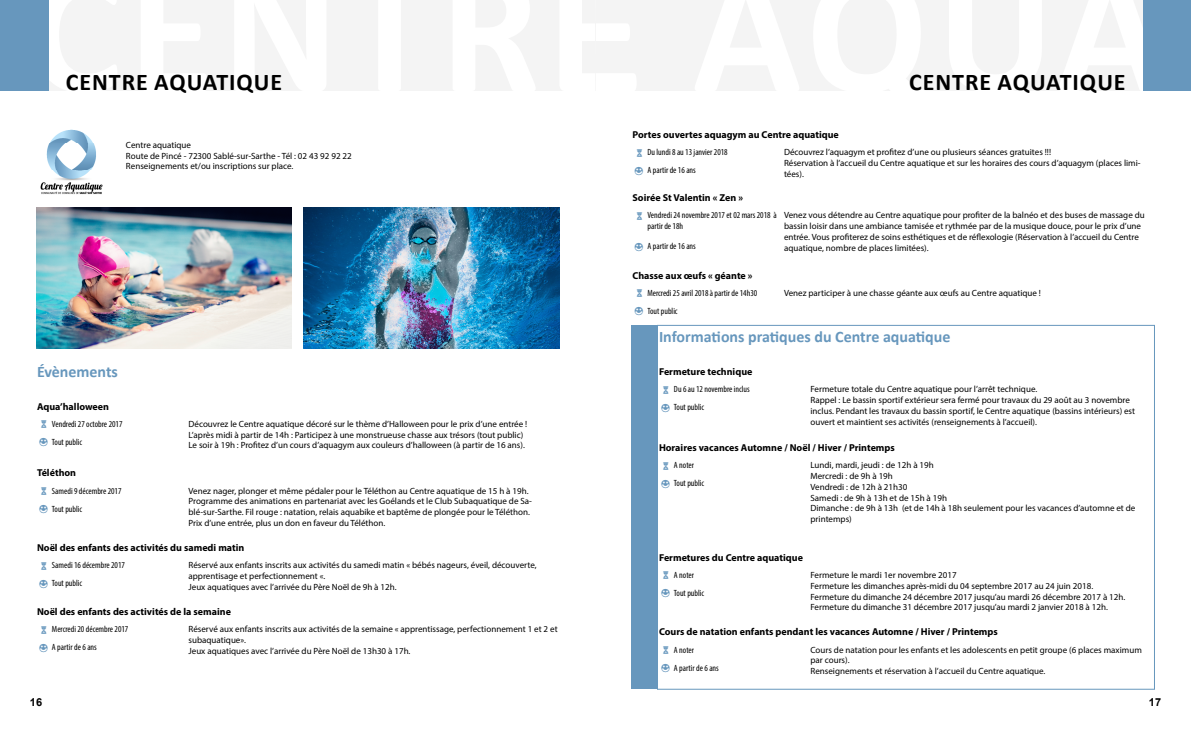
<style>
.page{position:relative;width:1191px;height:738px;background:#fff}
.page>*{position:absolute;margin:0;border:0;box-sizing:border-box;transform-origin:0 0}
.t1{font:700 24px "Calibri";letter-spacing:.04em;color:#000}
.t2{font:700 16px "Calibri";color:#6797bd}
.t3{font:11px "Distro II Bats";color:#6797bd}
.t4{font:700 11px "Arial";color:#000}
.t5{font:700 10px "Myriad Pro";color:#000}
.t6{font:9px/10.8px "Myriad Pro";color:#000}
.t7{font:condensed 9px/10.8px "Myriad Pro";color:#000}
.s1{font-family:"Guifxv 2 Transports";font-stretch:normal;font-size:11px;color:#6797bd}
.s2{font-family:"Distro II Bats";font-stretch:normal;font-size:11px;color:#6797bd}
</style>
<div class="page">
<svg style="left:35px;top:0;width:560px;height:91px;fill:#f4f4f4"></svg>
<div style="left:0;top:0;width:48px;height:90px;background:#6797bd"></div>
<svg style="left:595px;top:0;width:568px;height:91px;fill:#f4f4f4"></svg>
<div style="left:1143px;top:0;width:48px;height:90px;background:#6797bd"></div>
<img style="left:40px;top:129px;width:63px;height:65px">
<img style="left:304px;top:207px;width:255px;height:141px">
<img style="left:36px;top:207px;width:255px;height:141px">
<div style="left:631px;top:324px;width:26px;height:364px;background:#6797bd"></div>
<h1 class="t1" style="left:66px;top:65px;width:218px">CENTRE AQUATIQUE</h1>
<h1 class="t1" style="left:909px;top:65px;width:218px">CENTRE AQUATIQUE</h1>
<p class="t6" style="left:126px;top:139px;width:227px">Centre aquatique<br>Route de Pincé - 72300 Sablé-sur-Sarthe - Tél : 02 43 92 92 22<br>Renseignements et/ou inscriptions sur place.</p>
<h2 class="t2" style="left:37px;top:360px;width:82px">Évènements</h2>
<p class="t5" style="left:37px;top:399px;width:73px">Aqua’halloween</p>
<p class="t7" style="left:41px;top:418px;width:83px"><span class="s1">C</span> Vendredi 27 octobre 2017</p>
<p class="t6" style="left:188px;top:418px;width:340px">Découvrez le Centre aquatique décoré sur le thème d’Halloween pour le prix d’une entrée !<br>L’après midi à partir de 14h : Participez à une monstrueuse chasse aux trésors (tout public)</p>
<p class="t3" style="left:39px;top:435px;width:12px">A</p>
<p class="t6" style="left:188px;top:439px;width:338px">Le soir à 19h : Profitez d’un cours d’aquagym aux couleurs d’halloween (à partir de 16 ans).</p>
<p class="t7" style="left:52px;top:436px;width:32px">Tout public</p>
<p class="t5" style="left:37px;top:466px;width:41px">Téléthon</p>
<p class="t7" style="left:41px;top:485px;width:82px"><span class="s1">C</span> Samedi 9 décembre 2017</p>
<p class="t6" style="left:188px;top:484px;width:345px">Venez nager, plonger et même pédaler pour le Téléthon au Centre aquatique de 15 h à 19h.<br>Programme des animations en partenariat avec les Goélands et le Club Subaquatique de Sa&shy;blé-sur-Sarthe. Fil rouge : natation, relais aquabike et baptême de plongée pour le Téléthon.<br>Prix d’une entrée, plus un don en faveur du Téléthon.</p>
<p class="t7" style="left:39px;top:503px;width:45px"><span class="s2">A</span> Tout public</p>
<p class="t5" style="left:37px;top:541px;width:209px">Noël des enfants des activités du samedi matin</p>
<p class="t7" style="left:41px;top:559px;width:86px"><span class="s1">C</span> Samedi 16 décembre 2017</p>
<p class="t6" style="left:188px;top:559px;width:349px">Réservé aux enfants inscrits aux activités du samedi matin « bébés nageurs, éveil, découverte, apprentisage et perfectionnement «.</p>
<p class="t3" style="left:39px;top:577px;width:12px">A</p>
<p class="t6" style="left:188px;top:581px;width:210px">Jeux aquatiques avec l’arrivée du Père Noël de 9h à 12h.</p>
<p class="t7" style="left:52px;top:577px;width:32px">Tout public</p>
<p class="t5" style="left:37px;top:604px;width:195px">Noël des enfants des activités de la semaine</p>
<p class="t7" style="left:41px;top:623px;width:89px"><span class="s1">C</span> Mercredi 20 décembre 2017</p>
<p class="t6" style="left:188px;top:623px;width:371px">Réservé aux enfants inscrits aux activités de la semaine « apprentissage, perfectionnement 1 et 2 et subaquatique».</p>
<p class="t3" style="left:39px;top:641px;width:12px">A</p>
<p class="t6" style="left:188px;top:644px;width:223px">Jeux aquatiques avec l’arrivée du Père Noël de 13h30 à 17h.</p>
<p class="t7" style="left:52px;top:641px;width:46px">A partir de 6 ans</p>
<p class="t5" style="left:632px;top:128px;width:208px">Portes ouvertes aquagym au Centre aquatique</p>
<p class="t7" style="left:636px;top:147px;width:93px"><span class="s1">C</span> Du lundi 8 au 13 janvier 2018</p>
<p class="t6" style="left:784px;top:147px;width:358px">Découvrez l’aquagym et profitez d’une ou plusieurs séances gratuites !!!<br>Réservation à l’accueil du Centre aquatique et sur les horaires des cours d’aquagym (places limi-</p>
<p class="t3" style="left:634px;top:164px;width:12px">A</p>
<p class="t6" style="left:784px;top:168px;width:21px">tées).</p>
<p class="t7" style="left:647px;top:165px;width:50px">A partir de 16 ans</p>
<p class="t5" style="left:632px;top:191px;width:112px">Soirée St Valentin « Zen »</p>
<p class="t7" style="left:647px;top:210px;width:131px;text-indent:-11px"><span class="s1">C</span> Vendredi 24 novembre 2017 et 02 mars 2018 à partir de 18h</p>
<p class="t6" style="left:784px;top:209px;width:362px">Venez vous détendre au Centre aquatique pour profiter de la balnéo et des buses de massage du bassin loisir dans une ambiance tamisée et rythmée par de la musique douce, pour le prix d’une entrée. Vous profiterez de soins esthétiques et de réflexologie (Réservation à l’accueil du Centre</p>
<p class="t7" style="left:634px;top:240px;width:63px"><span class="s2">A</span> A partir de 16 ans</p>
<p class="t6" style="left:784px;top:242px;width:146px">aquatique, nombre de places limitées).</p>
<p class="t5" style="left:632px;top:268px;width:122px">Chasse aux œufs « géante »</p>
<p class="t7" style="left:636px;top:287px;width:122px"><span class="s1">C</span> Mercredi 25 avril 2018 à partir de 14h30</p>
<p class="t6" style="left:784px;top:287px;width:258px">Venez participer à une chasse géante aux œufs au Centre aquatique !</p>
<p class="t7" style="left:634px;top:305px;width:45px"><span class="s2">A</span> Tout public</p>
<h2 class="t2" style="left:659px;top:325px;width:293px">Informations pratiques du Centre aquatique</h2>
<p class="t5" style="left:659px;top:365px;width:95px">Fermeture technique</p>
<p class="t7" style="left:663px;top:383px;width:88px"><span class="s1">C</span> Du 6 au 12 novembre inclus</p>
<p class="t6" style="left:810px;top:383px;width:326px">Fermeture totale du Centre aquatique pour l’arrêt technique.<br>Rappel : Le bassin sportif extérieur sera fermé pour travaux du 29 août au 3 novembre inclus. Pendant les travaux du bassin sportif, le Centre aquatique (bassins intérieurs) est ouvert et maintient ses activités (renseignements à l’accueil).</p>
<p class="t7" style="left:660px;top:401px;width:45px"><span class="s2">A</span> Tout public</p>
<p class="t5" style="left:659px;top:440px;width:237px">Horaires vacances Automne / Noël / Hiver / Printemps</p>
<p class="t7" style="left:663px;top:459px;width:33px"><span class="s1">C</span> A noter</p>
<p class="t6" style="left:810px;top:459px;width:326px">Lundi, mardi, jeudi : de 12h à 19h<br>Mercredi : de 9h à 19h<br>Vendredi : de 12h à 21h30<br>Samedi : de 9h à 13h et de 15h à 19h<br>Dimanche : de 9h à 13h (et de 14h à 18h seulement pour les vacances d’automne et de printemps)</p>
<p class="t7" style="left:660px;top:477px;width:45px"><span class="s2">A</span> Tout public</p>
<p class="t5" style="left:659px;top:550px;width:145px">Fermetures du Centre aquatique</p>
<p class="t7" style="left:663px;top:569px;width:33px"><span class="s1">C</span> A noter</p>
<p class="t6" style="left:810px;top:569px;width:316px">Fermeture le mardi 1er novembre 2017<br>Fermeture les dimanches après-midi du 04 septembre 2017 au 24 juin 2018.<br>Fermeture du dimanche 24 décembre 2017 jusqu’au mardi 26 décembre 2017 à 12h.<br>Fermeture du dimanche 31 décembre 2017 jusqu’au mardi 2 janvier 2018 à 12h.</p>
<p class="t7" style="left:660px;top:587px;width:45px"><span class="s2">A</span> Tout public</p>
<p class="t5" style="left:659px;top:625px;width:340px">Cours de natation enfants pendant les vacances Automne / Hiver / Printemps</p>
<p class="t7" style="left:663px;top:643px;width:33px"><span class="s1">C</span> A noter</p>
<p class="t6" style="left:810px;top:643px;width:333px">Cours de natation pour les enfants et les adolescents en petit groupe (6 places maximum par cours).</p>
<p class="t3" style="left:660px;top:661px;width:12px">A</p>
<p class="t6" style="left:810px;top:665px;width:236px">Renseignements et réservation à l’accueil du Centre aquatique.</p>
<p class="t7" style="left:674px;top:661px;width:46px">A partir de 6 ans</p>
<p class="t4" style="left:30px;top:693px;width:14px">16</p>
<p class="t4" style="left:1148px;top:693px;width:14px">17</p>
</div>
